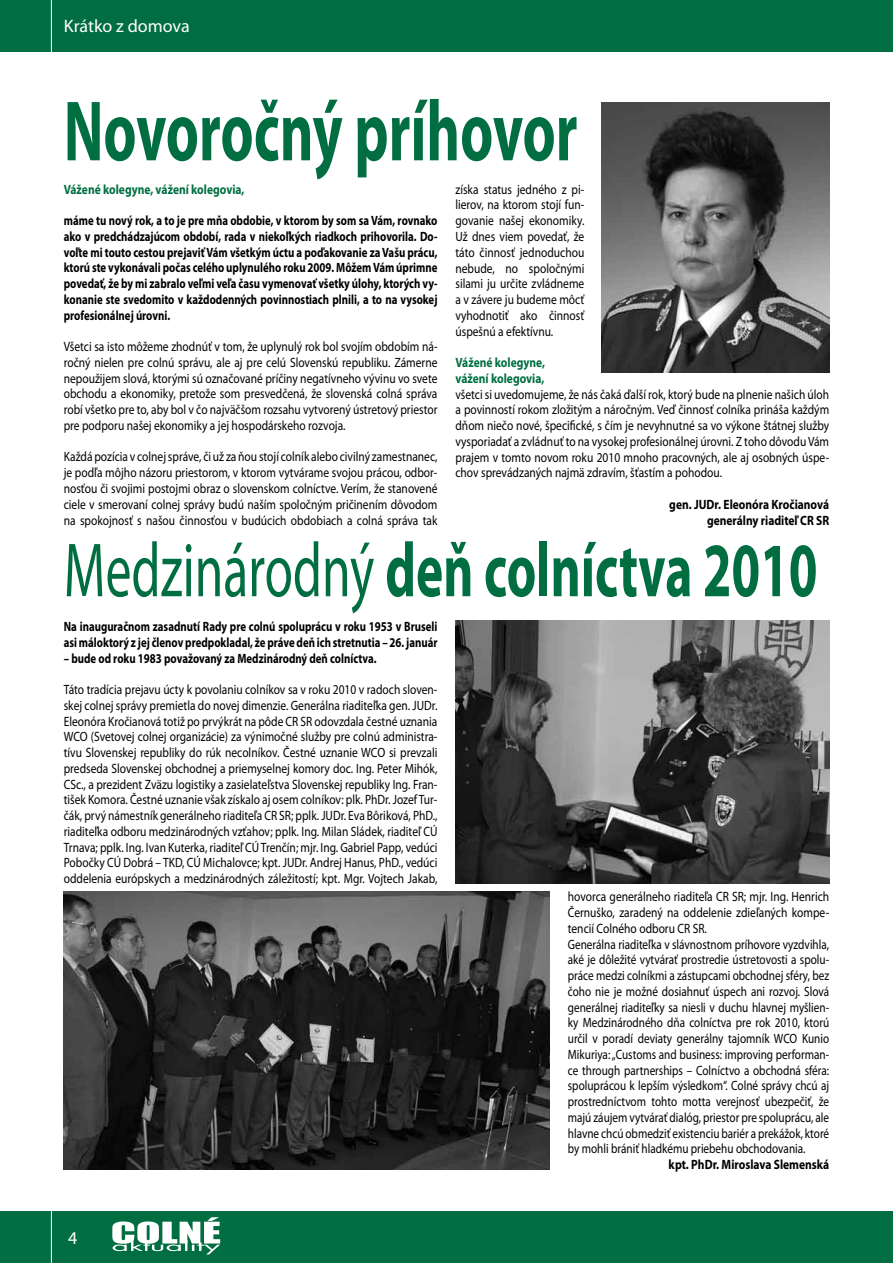
<style>
.page{position:relative;width:893px;height:1263px;background:#fff}
.page>*{position:absolute;margin:0;border:0;box-sizing:border-box;transform-origin:0 0}
.t1{font:700 86.4px "Myriad Pro";color:#006e41;scale:.67 1}
.t2{font:700 77.4px "Myriad Pro";color:#006e41;scale:.67 1}
.t3{font:18px "Myriad Pro";color:#fff}
.t4{font:13.5px/15.8px "Myriad Pro";color:#000;text-align:justify;scale:.85 1}
.t5{font:700 13.5px/15.8px "Myriad Pro";color:#000;text-align:justify;scale:.8 1}
.t6{font:700 13.5px/15.8px "Myriad Pro";color:#000;text-align:right;scale:.85 1}
.t7{font:700 13.5px/15.8px "Myriad Pro";color:#006e41;scale:.85 1}
.s1{font-weight:400}
</style>
<div class="page">
<div style="left:0;top:0;width:893px;height:51px;background:#006e41"></div>
<div style="left:0;top:1212px;width:893px;height:51px;background:#006e41"></div>
<hr style="left:51px;top:1211px;width:1px;height:52px;background:#fff">
<hr style="left:51px;top:0;width:1px;height:61px;background:#fff">
<svg style="left:112px;top:1217px;width:108px;height:37px"></svg>
<img style="left:601px;top:102px;width:228px;height:271px">
<img style="left:64px;top:891px;width:486px;height:278px">
<img style="left:455px;top:621px;width:374px;height:262px">
<h3 class="t3" style="left:64px;top:15px;width:128px">Krátko z domova</h3>
<h1 class="t1" style="left:64px;top:75px;width:768px">Novoročný príhovor</h1>
<p class="t7" style="left:64px;top:181px;width:214px">Vážené kolegyne, vážení kolegovia,</p>
<p class="t5" style="left:64px;top:212px;width:469px">máme tu nový rok, a to je pre mňa obdobie, v ktorom by som sa Vám, rovnako ako v predchádzajúcom období, rada v niekoľkých riadkoch prihovorila. Do&shy;voľte mi touto cestou prejaviť Vám všetkým úctu a poďakovanie za Vašu prácu, ktorú ste vykonávali počas celého uplynulého roku 2009. Môžem Vám úprimne povedať, že by mi zabralo veľmi veľa času vymenovať všetky úlohy, ktorých vy&shy;konanie ste svedomito v každodenných povinnostiach plnili, a to na vysokej profesionálnej úrovni.</p>
<p class="t4" style="left:64px;top:339px;width:441px">Všetci sa isto môžeme zhodnúť v tom, že uplynulý rok bol svojím obdobím ná&shy;ročný nielen pre colnú správu, ale aj pre celú Slovenskú republiku. Zámerne nepoužijem slová, ktorými sú označované príčiny negatívneho vývinu vo svete obchodu a ekonomiky, pretože som presvedčená, že slovenská colná správa robí všetko pre to, aby bol v čo najväčšom rozsahu vytvorený ústretový priestor pre podporu našej ekonomiky a jej hospodárskeho rozvoja.</p>
<p class="t4" style="left:64px;top:449px;width:441px">Každá pozícia v colnej správe, či už za ňou stojí colník alebo civilný zamestnanec, je podľa môjho názoru priestorom, v ktorom vytvárame svojou prácou, odbor&shy;nosťou či svojimi postojmi obraz o slovenskom colníctve. Verím, že stanovené ciele v smerovaní colnej správy budú naším spoločným pričinením dôvodom na spokojnosť s našou činnosťou v budúcich obdobiach a colná správa tak</p>
<p class="t4" style="left:455px;top:181px;width:153px">získa status jedného z pi&shy;lierov, na ktorom stojí fun&shy;govanie našej ekonomiky.<br>Už dnes viem povedať, že táto činnosť jednoduchou nebude, no spoločnými silami ju určite zvládneme a v závere ju budeme môcť vyhodnotiť ako činnosť úspešnú a efektívnu.</p>
<p class="t7" style="left:455px;top:354px;width:107px">Vážené kolegyne, vážení kolegovia,</p>
<p class="t4" style="left:455px;top:386px;width:441px">všetci si uvedomujeme, že nás čaká ďalší rok, ktorý bude na plnenie našich úloh a povinností rokom zložitým a náročným. Veď činnosť colníka prináša každým dňom niečo nové, špecifické, s čím je nevyhnutné sa vo výkone štátnej služby vysporiadať a zvládnuť to na vysokej profesionálnej úrovni. Z toho dôvodu Vám prajem v tomto novom roku 2010 mnoho pracovných, ale aj osobných úspe&shy;chov sprevádzaných najmä zdravím, šťastím a pohodou.</p>
<p class="t6" style="left:669px;top:496px;width:190px">gen. JUDr. Eleonóra Kročianová generálny riaditeľ CR SR</p>
<h2 class="t2" style="left:64px;top:520px;width:1126px"><span class="s1">Medzinárodný</span> deň colníctva 2010</h2>
<p class="t5" style="left:64px;top:618px;width:469px">Na inauguračnom zasadnutí Rady pre colnú spoluprácu v roku 1953 v Bruseli asi máloktorý z jej členov predpokladal, že práve deň ich stretnutia – 26. január</p>
<p class="t5" style="left:64px;top:650px;width:392px">– bude od roku 1983 považovaný za Medzinárodný deň colníctva.</p>
<p class="t4" style="left:64px;top:681px;width:441px">Táto tradícia prejavu úcty k povolaniu colníkov sa v roku 2010 v radoch sloven&shy;skej colnej správy premietla do novej dimenzie. Generálna riaditeľka gen. JUDr.<br>Eleonóra Kročianová totiž po prvýkrát na pôde CR SR odovzdala čestné uznania WCO (Svetovej colnej organizácie) za výnimočné služby pre colnú administra&shy;tívu Slovenskej republiky do rúk necolníkov. Čestné uznanie WCO si prevzali predseda Slovenskej obchodnej a priemyselnej komory doc. Ing. Peter Mihók, CSc., a prezident Zväzu logistiky a zasielateľstva Slovenskej republiky Ing. Fran&shy;tišek Komora. Čestné uznanie však získalo aj osem colníkov: plk. PhDr. Jozef Tur&shy;čák, prvý námestník generálneho riaditeľa CR SR; pplk. JUDr. Eva Bôriková, PhD., riaditeľka odboru medzinárodných vzťahov; pplk. Ing. Milan Sládek, riaditeľ CÚ Trnava; pplk. Ing. Ivan Kuterka, riaditeľ CÚ Trenčín; mjr. Ing. Gabriel Papp, vedúci Pobočky CÚ Dobrá – TKD, CÚ Michalovce; kpt. JUDr. Andrej Hanus, PhD., vedúci oddelenia európskych a medzinárodných záležitostí; kpt. Mgr. Vojtech Jakab,</p>
<h3 class="t3" style="left:68px;top:1227px;width:11px">4</h3>
<p class="t4" style="left:568px;top:889px;width:309px;text-align:left">hovorca generálneho riaditeľa CR SR; mjr. Ing. Henrich Černuško, zaradený na oddelenie zdieľaných kompe&shy;tencií Colného odboru CR SR.<br>Generálna riaditeľka v slávnostnom príhovore vyzdvihla, aké je dôležité vytvárať prostredie ústretovosti a spolu&shy;práce medzi colníkmi a zástupcami obchodnej sféry, bez čoho nie je možné dosiahnuť úspech ani rozvoj. Slová generálnej riaditeľky sa niesli v duchu hlavnej myšlien&shy;ky Medzinárodného dňa colníctva pre rok 2010, ktorú určil v poradí deviaty generálny tajomník WCO Kunio Mikuriya: „Customs and business: improving performan&shy;ce through partnerships – Colníctvo a obchodná sféra: spoluprácou k lepším výsledkom“. Colné správy chcú aj prostredníctvom tohto motta verejnosť ubezpečiť, že majú záujem vytvárať dialóg, priestor pre spoluprácu, ale hlavne chcú obmedziť existenciu bariér a prekážok, ktoré by mohli brániť hladkému priebehu obchodovania.</p>
<p class="t6" style="left:669px;top:1156px;width:190px">kpt. PhDr. Miroslava Slemenská</p>
</div>
